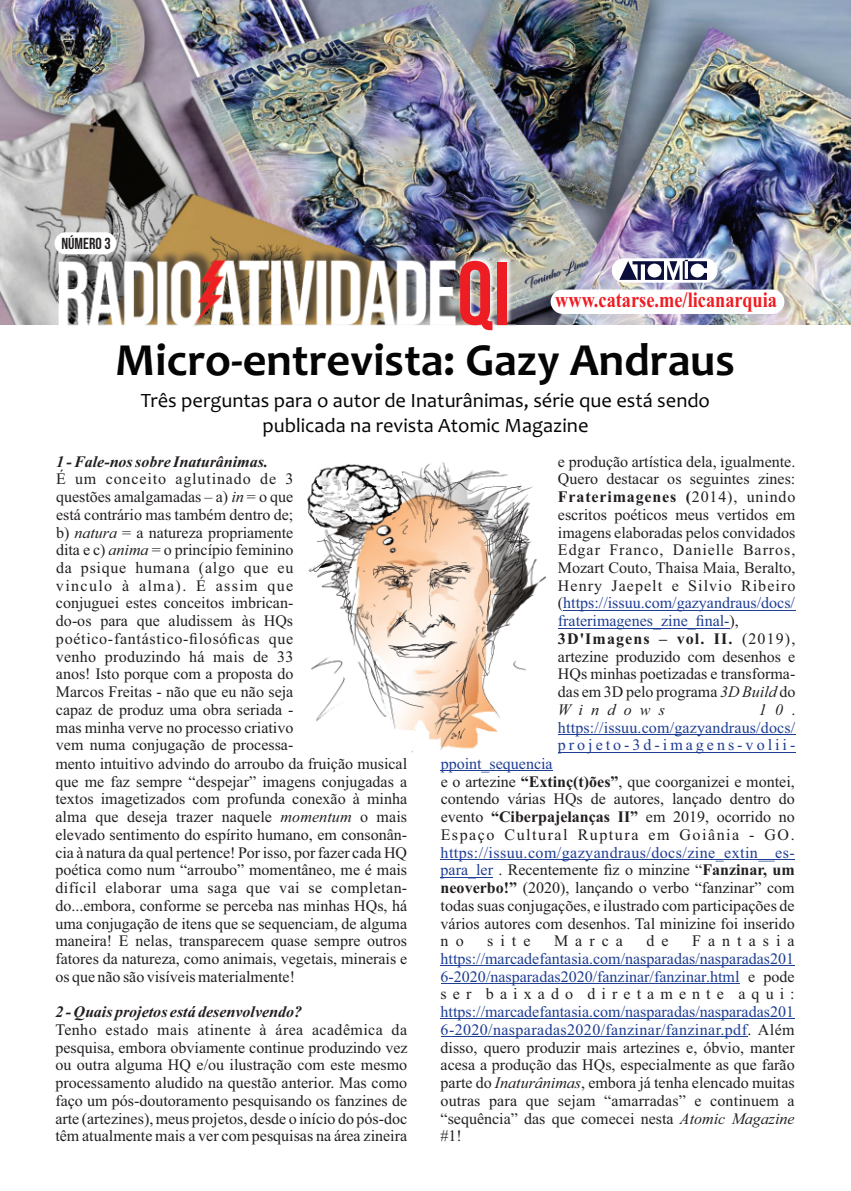
<style>
.page{position:relative;width:851px;height:1191px;background:#fff}
.page>*{position:absolute;margin:0;border:0;box-sizing:border-box;transform-origin:0 0}
.t1{font:89.4px "Bebas Neue";color:#ee1d23}
.t2{font:700 46.4px "Candara";color:#040504}
.t3{font:700 21.6px "Times New Roman";color:#ee1d23;scale:.85 1}
.t4{font:20.4px/25px "Candara";color:#040504;text-align:center}
.t5{font:16px/17.8px "Times New Roman";color:#231f20;text-align:justify}
.t6{font:16px/17.8px "Times New Roman";letter-spacing:.01em;color:#1f3e94;text-align:justify}
.t7{font:italic 700 16px "Times New Roman";color:#231f20}
.t8{font:16px "Times New Roman";letter-spacing:.44em;color:#231f20}
.t9{font:16px "Bebas Neue";color:#231f20}
.s1{font-style:italic}
.s2{font-weight:700}
.s3{color:#1f3e94}
.s4{font-style:italic;color:#231f20}
.s5{color:#231f20}
</style>
<div class="page">
<img style="left:0;top:0;width:850px;height:324px">
<div style="left:611px;top:258px;width:106px;height:25px;background:#fff;border-radius:12px"></div>
<div style="left:550px;top:289px;width:234px;height:25px;background:#fff;border-radius:12px"></div>
<svg style="left:619px;top:260px;width:87px;height:20px"></svg>
<img style="left:57px;top:246px;width:417px;height:80px">
<img style="left:455px;top:253px;width:60px;height:73px">
<img style="left:307px;top:462px;width:238px;height:291px">
<div style="left:55px;top:232px;width:61px;height:22px;background:#fff;border-radius:11px"></div>
<hr style="left:563px;top:610px;width:232px;height:1px;background:#1f3e94">
<hr style="left:558px;top:627px;width:171px;height:1px;background:#1f3e94">
<hr style="left:558px;top:734px;width:237px;height:1px;background:#1f3e94">
<hr style="left:558px;top:751px;width:237px;height:1px;background:#1f3e94">
<hr style="left:440px;top:770px;width:112px;height:1px;background:#1f3e94">
<hr style="left:440px;top:859px;width:354px;height:1px;background:#1f3e94">
<hr style="left:440px;top:876px;width:53px;height:1px;background:#1f3e94">
<hr style="left:440px;top:965px;width:354px;height:1px;background:#1f3e94">
<hr style="left:440px;top:983px;width:299px;height:1px;background:#1f3e94">
<hr style="left:440px;top:1018px;width:354px;height:1px;background:#1f3e94">
<hr style="left:440px;top:1036px;width:307px;height:1px;background:#1f3e94">
<p class="t9" style="left:61px;top:237px;width:51px">NÚMERO 3</p>
<h1 class="t1" style="left:457px;top:257px;width:54px">qi</h1>
<h3 class="t3" style="left:555px;top:292px;width:262px">www.catarse.me/licanarquia</h3>
<h2 class="t2" style="left:115px;top:342px;width:621px">Micro-entrevista: Gazy Andraus</h2>
<p class="t4" style="left:141px;top:390px;width:570px">Três perguntas para o autor de Inaturânimas, série que está sendo publicada na revista Atomic Magazine</p>
<p class="t7" style="left:56px;top:456px;width:213px">1 - Fale-nos sobre Inaturânimas.</p>
<p class="t5" style="left:56px;top:472px;width:239px">É um conceito aglutinado de 3 questões amalgamadas – a) <span class="s1">in</span> = o que está contrário mas também dentro de; b) <span class="s1">natura</span> = a natureza propriamente dita e c) <span class="s1">anima</span> = o princípio feminino da psique humana (algo que eu vinculo à alma). É assim que conjuguei estes conceitos imbrican&shy;do-os para que aludissem às HQs poético-fantástico-filosóficas que venho produzindo há mais de 33 anos! Isto porque com a proposta do Marcos Freitas - não que eu não seja capaz de produz uma obra seriada - mas minha verve no processo criativo vem numa conjugação de processa-</p>
<p class="t5" style="left:558px;top:454px;width:239px;text-align:left">e produção artística dela, igualmente.<br>Quero destacar os seguintes zines:<br><span class="s2">Fraterimagenes (</span>2014), unindo escritos poéticos meus vertidos em imagens elaboradas pelos convidados Edgar Franco, Danielle Barros, Mozart Couto, Thaisa Maia, Beralto, Henry Jaepelt e Silvio Ribeiro (<span class="s3">https://issuu.com/gazyandraus/docs/ fraterimagenes_zine_final-</span>), <span class="s2">3D'Imagens – vol. II.</span> (2019), artezine produzido com desenhos e HQs minhas poetizadas e transforma&shy;das em 3D pelo programa <span class="s1">3D Build</span> do <span class="s1">Windows</span></p>
<p class="t6" style="left:558px;top:702px;width:239px;text-indent:201px"><span class="s4">10</span><span class="s5">. </span>https://issuu.com/gazyandraus/docs/ projeto-3d-imagens-volii-</p>
<p class="t5" style="left:440px;top:756px;width:355px;text-align:left"><span class="s3">ppoint_sequencia<br></span>e o artezine <span class="s2">“Extinç(t)ões”</span>, que coorganizei e montei, contendo várias HQs de autores, lançado dentro do evento <span class="s2">“Ciberpajelanças II”</span> em 2019, ocorrido no Espaço Cultural Ruptura em Goiânia - GO.</p>
<p class="t5" style="left:440px;top:845px;width:355px"><span class="s3">https://issuu.com/gazyandraus/docs/zine_extin__es&shy;para_ler</span> . Recentemente fiz o minzine “<span class="s2">Fanzinar, um neoverbo!”</span> (2020), lançando o verbo “fanzinar” com todas suas conjugações, e ilustrado com participações de vários autores com desenhos. Tal minizine foi inserido n o</p>
<p class="t5" style="left:55px;top:756px;width:353px">mento intuitivo advindo do arroubo da fruição musical que me faz sempre “despejar” imagens conjugadas a textos imagetizados com profunda conexão à minha alma que deseja trazer naquele <span class="s1">momentum</span> o mais elevado sentimento do espírito humano, em consonân&shy;cia à natura da qual pertence! Por isso, por fazer cada HQ poética como num “arroubo” momentâneo, me é mais difícil elaborar uma saga que vai se completan&shy;do...embora, conforme se perceba nas minhas HQs, há uma conjugação de itens que se sequenciam, de alguma maneira! E nelas, transparecem quase sempre outros fatores da natureza, como animais, vegetais, minerais e os que não são visíveis materialmente!</p>
<p class="t7" style="left:55px;top:1006px;width:248px">2 - Quais projetos está desenvolvendo?</p>
<p class="t5" style="left:55px;top:1022px;width:353px">Tenho estado mais atinente à área acadêmica da pesquisa, embora obviamente continue produzindo vez ou outra alguma HQ e/ou ilustração com este mesmo processamento aludido na questão anterior. Mas como faço um pós-doutoramento pesquisando os fanzines de arte (artezines), meus projetos, desde o início do pós-doc têm atualmente mais a ver com pesquisas na área zineira</p>
<p class="t5" style="left:487px;top:933px;width:45px">site</p>
<p class="t5" style="left:554px;top:933px;width:70px">Marca</p>
<p class="t5" style="left:646px;top:933px;width:24px">d e</p>
<p class="t8" style="left:692px;top:935px;width:104px">Fantasia</p>
<p class="t6" style="left:440px;top:951px;width:355px">https://marcadefantasia.com/nasparadas/nasparadas201<br>6-2020/nasparadas2020/fanzinar/fanzinar.html <span class="s5">e pode ser baixado diretamente aqui:</span></p>
<p class="t5" style="left:440px;top:1004px;width:355px"><span class="s3">https://marcadefantasia.com/nasparadas/nasparadas201<br>6-2020/nasparadas2020/fanzinar/fanzinar.pdf</span>. Além disso, quero produzir mais artezines e, óbvio, manter acesa a produção das HQs, especialmente as que farão parte do <span class="s1">Inaturânimas</span>, embora já tenha elencado muitas outras para que sejam “amarradas” e continuem a “sequência” das que comecei nesta <span class="s1">Atomic Magazine </span>#1!</p>
</div>
